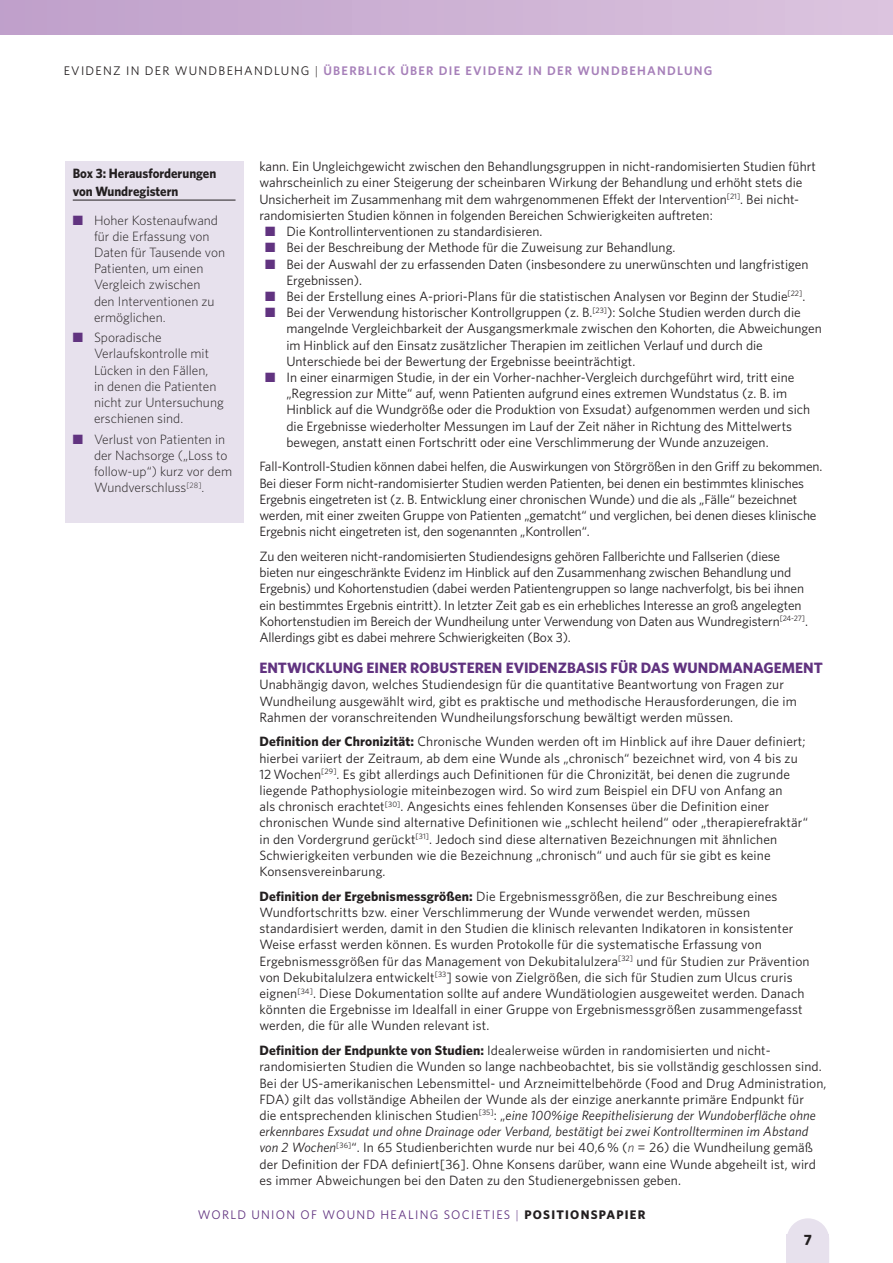
<style>
.page{position:relative;width:893px;height:1263px;background:#fff}
.page>*{position:absolute;margin:0;border:0;box-sizing:border-box;transform-origin:0 0}
.CROSSHEAD_1{font:700 15px "Whitney";color:#613380}
.t1{font:700 15px "Whitney";color:#231f20}
.BODY_TEXT{font:13.5px/16.2px "Whitney";color:#231f20}
.BODY_TEXT-2{font:300 13.5px/16.2px "Whitney";color:#231f20}
.BOX_TEXT_HEAD{font:700 13.5px/18px "Whitney";color:#231f20;scale:.95 1}
.BODY_TEXT-3{font:600 12.45px "Whitney";letter-spacing:.1em;color:#a67fb9}
.t2{font:12.45px "Whitney";letter-spacing:.1em;color:#613380}
.s1{font-weight:400;color:#231f20}
.s2{font-weight:300;color:#231f20}
.s3{color:#613380}
.s4{font-weight:700}
.s5{font-style:italic}
.s6{font-weight:300;font-style:italic}
.s7{font-weight:300}
.s8{font-weight:700;color:#231f20}
</style>
<div class="page">
<svg style="left:787px;top:1218px;width:41px;height:16px"></svg>
<div style="left:786px;top:1234px;width:43px;height:29px;background:#e7e1ed"></div>
<div style="left:0;top:0;width:893px;height:34px;background:linear-gradient(to right,#bf9fca,#dcc4df)"></div>
<div style="left:65px;top:162px;width:178px;height:361px;background:#e7e1ed"></div>
<hr style="left:73px;top:200px;width:163px;height:1px;background:#231f20">
<p class="BODY_TEXT-3" style="left:64px;top:63px;width:650px"><span class="s1">EVIDENZ IN DER WUNDBEHANDLUNG</span> <span class="s2">|</span> ÜBERBLICK ÜBER DIE EVIDENZ IN DER WUNDBEHANDLUNG</p>
<p class="BOX_TEXT_HEAD" style="left:73px;top:164px;width:153px">Box 3: Herausforderungen von Wundregistern</p>
<p class="BODY_TEXT-2" style="left:94px;top:212px;width:133px;text-indent:-21px"><span class="s3">■</span> Hoher Kostenaufwand für die Erfassung von<br>Daten für Tausende von<br>Patienten, um einen<br>Vergleich zwischen<br>den Interventionen zu ermöglichen.</p>
<p class="BODY_TEXT-2" style="left:94px;top:329px;width:131px;text-indent:-21px"><span class="s3">■</span> Sporadische<br>Verlaufskontrolle mit<br>Lücken in den Fällen,<br>in denen die Patienten nicht zur Untersuchung erschienen sind.</p>
<p class="BODY_TEXT-2" style="left:94px;top:431px;width:140px;text-indent:-21px"><span class="s3">■</span> Verlust von Patienten in der Nachsorge („Loss to follow-up“) kurz vor dem<br>Wundverschluss<sup>[28]</sup>.</p>
<p class="BODY_TEXT" style="left:259px;top:158px;width:558px">kann. Ein Ungleichgewicht zwischen den Behandlungsgruppen in nicht-randomisierten Studien führt wahrscheinlich zu einer Steigerung der scheinbaren Wirkung der Behandlung und erhöht stets die Unsicherheit im Zusammenhang mit dem wahrgenommenen Effekt der Intervention<sup>[21]</sup>. Bei nicht&shy;randomisierten Studien können in folgenden Bereichen Schwierigkeiten auftreten:</p>
<p class="BODY_TEXT" style="left:265px;top:223px;width:279px"><span class="s3">■</span> Die Kontrollinterventionen zu standardisieren.</p>
<p class="BODY_TEXT" style="left:265px;top:239px;width:412px"><span class="s3">■</span> Bei der Beschreibung der Methode für die Zuweisung zur Behandlung.</p>
<p class="BODY_TEXT" style="left:286px;top:255px;width:524px;text-indent:-21px"><span class="s3">■</span> Bei der Auswahl der zu erfassenden Daten (insbesondere zu unerwünschten und langfristigen<br>Ergebnissen).</p>
<p class="BODY_TEXT" style="left:265px;top:288px;width:542px"><span class="s3">■</span> Bei der Erstellung eines A-priori-Plans für die statistischen Analysen vor Beginn der Studie<sup>[22]</sup>.</p>
<p class="BODY_TEXT" style="left:286px;top:304px;width:537px;text-indent:-21px"><span class="s3">■</span> Bei der Verwendung historischer Kontrollgruppen (z. B.<sup>[23]</sup>): Solche Studien werden durch die mangelnde Vergleichbarkeit der Ausgangsmerkmale zwischen den Kohorten, die Abweichungen im Hinblick auf den Einsatz zusätzlicher Therapien im zeitlichen Verlauf und durch die Unterschiede bei der Bewertung der Ergebnisse beeinträchtigt.</p>
<p class="BODY_TEXT" style="left:286px;top:369px;width:525px;text-indent:-21px"><span class="s3">■</span> In einer einarmigen Studie, in der ein Vorher-nachher-Vergleich durchgeführt wird, tritt eine „Regression zur Mitte“ auf, wenn Patienten aufgrund eines extremen Wundstatus (z. B. im Hinblick auf die Wundgröße oder die Produktion von Exsudat) aufgenommen werden und sich die Ergebnisse wiederholter Messungen im Lauf der Zeit näher in Richtung des Mittelwerts bewegen, anstatt einen Fortschritt oder eine Verschlimmerung der Wunde anzuzeigen.</p>
<p class="BODY_TEXT" style="left:259px;top:458px;width:565px">Fall-Kontroll-Studien können dabei helfen, die Auswirkungen von Störgrößen in den Griff zu bekommen.<br>Bei dieser Form nicht-randomisierter Studien werden Patienten, bei denen ein bestimmtes klinisches Ergebnis eingetreten ist (z. B. Entwicklung einer chronischen Wunde) und die als „Fälle“ bezeichnet werden, mit einer zweiten Gruppe von Patienten „gematcht“ und verglichen, bei denen dieses klinische Ergebnis nicht eingetreten ist, den sogenannten „Kontrollen“.</p>
<p class="BODY_TEXT" style="left:259px;top:548px;width:550px">Zu den weiteren nicht-randomisierten Studiendesigns gehören Fallberichte und Fallserien (diese bieten nur eingeschränkte Evidenz im Hinblick auf den Zusammenhang zwischen Behandlung und Ergebnis) und Kohortenstudien (dabei werden Patientengruppen so lange nachverfolgt, bis bei ihnen ein bestimmtes Ergebnis eintritt). In letzter Zeit gab es ein erhebliches Interesse an groß angelegten Kohortenstudien im Bereich der Wundheilung unter Verwendung von Daten aus Wundregistern<sup>[24-27]</sup>.<br>Allerdings gibt es dabei mehrere Schwierigkeiten (Box 3).</p>
<p class="CROSSHEAD_1" style="left:259px;top:659px;width:565px">ENTWICKLUNG EINER ROBUSTEREN EVIDENZBASIS FÜR DAS WUNDMANAGEMENT</p>
<p class="BODY_TEXT" style="left:259px;top:676px;width:539px">Unabhängig davon, welches Studiendesign für die quantitative Beantwortung von Fragen zur<br>Wundheilung ausgewählt wird, gibt es praktische und methodische Herausforderungen, die im<br>Rahmen der voranschreitenden Wundheilungsforschung bewältigt werden müssen.</p>
<p class="BODY_TEXT" style="left:259px;top:733px;width:550px"><span class="s4">Definition der Chronizität:</span> Chronische Wunden werden oft im Hinblick auf ihre Dauer definiert; hierbei variiert der Zeitraum, ab dem eine Wunde als „chronisch“ bezeichnet wird, von 4 bis zu 12 Wochen<sup>[29]</sup>. Es gibt allerdings auch Definitionen für die Chronizität, bei denen die zugrunde liegende Pathophysiologie miteinbezogen wird. So wird zum Beispiel ein DFU von Anfang an<br>als chronisch erachtet<sup>[30]</sup>. Angesichts eines fehlenden Konsenses über die Definition einer chronischen Wunde sind alternative Definitionen wie „schlecht heilend“ oder „therapierefraktär“ in den Vordergrund gerückt<sup>[31]</sup>. Jedoch sind diese alternativen Bezeichnungen mit ähnlichen Schwierigkeiten verbunden wie die Bezeichnung „chronisch“ und auch für sie gibt es keine Konsensvereinbarung.</p>
<p class="BODY_TEXT" style="left:259px;top:888px;width:552px"><span class="s4">Definition der Ergebnismessgrößen:</span> Die Ergebnismessgrößen, die zur Beschreibung eines Wundfortschritts bzw. einer Verschlimmerung der Wunde verwendet werden, müssen standardisiert werden, damit in den Studien die klinisch relevanten Indikatoren in konsistenter Weise erfasst werden können. Es wurden Protokolle für die systematische Erfassung von Ergebnismessgrößen für das Management von Dekubitalulzera<sup>[32]</sup> und für Studien zur Prävention von Dekubitalulzera entwickelt<sup>[33</sup>] sowie von Zielgrößen, die sich für Studien zum Ulcus cruris eignen<sup>[34]</sup>. Diese Dokumentation sollte auf andere Wundätiologien ausgeweitet werden. Danach könnten die Ergebnisse im Idealfall in einer Gruppe von Ergebnismessgrößen zusammengefasst werden, die für alle Wunden relevant ist.</p>
<p class="BODY_TEXT" style="left:259px;top:1042px;width:569px"><span class="s4">Definition der Endpunkte von Studien:</span> Idealerweise würden in randomisierten und nicht&shy;randomisierten Studien die Wunden so lange nachbeobachtet, bis sie vollständig geschlossen sind.<br>Bei der US-amerikanischen Lebensmittel- und Arzneimittelbehörde (Food and Drug Administration, FDA) gilt das vollständige Abheilen der Wunde als der einzige anerkannte primäre Endpunkt für<br>die entsprechenden klinischen Studien<sup>[35]</sup>: „<span class="s5">eine 100%ige Reepithelisierung der Wundoberfläche ohne erkennbares Exsudat und ohne Drainage oder Verband, bestätigt bei zwei Kontrollterminen im Abstand von 2 Wochen</span><sup>[36]</sup>“. In 65 Studienberichten wurde nur bei 40,6 % (<span class="s6">n</span> = 26) die Wundheilung gemäß der Definition der FDA definiert[36]. Ohne Konsens darüber, wann eine Wunde abgeheilt ist, wird es immer Abweichungen bei den Daten zu den Studienergebnissen geben.</p>
<p class="t2" style="left:198px;top:1207px;width:449px">WORLD UNION OF WOUND HEALING SOCIETIES <span class="s7">|</span> <span class="s8">POSITIONSPAPIER</span></p>
<p class="t1" style="left:804px;top:1231px;width:10px">7</p>
</div>
